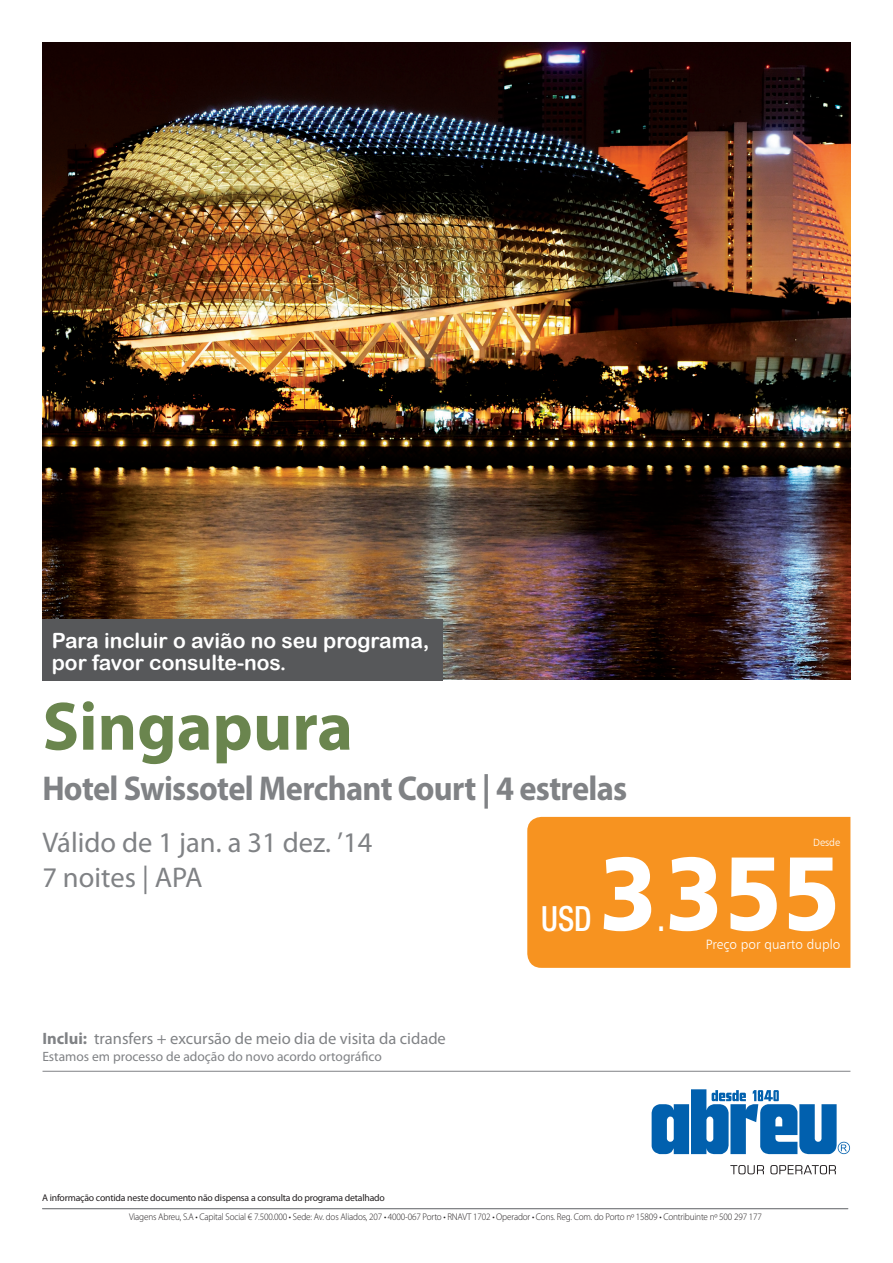
<style>
.page{position:relative;width:893px;height:1263px;background:#fff}
.page>*{position:absolute;margin:0;border:0;box-sizing:border-box;transform-origin:0 0}
.t1{font:105.3px "Humanist 777 BT Black B";color:#fff;scale:.9 1}
.t2{font:700 69px "Myriad Pro";color:#6a854e}
.t3{font:500 condensed 34.8px "Helvetica Neue";color:#fff;scale:.9 1}
.t4{font:700 34.5px "Myriad Pro";letter-spacing:-.02em;color:#808285;scale:.94 1}
.t5{font:28.5px/34.5px "Myriad Pro";color:#808285}
.t6{font:21px/21.8px "Arial Rounded MT Bold";color:#fff}
.t7{font:16.5px "Myriad Pro";color:#808285}
.t8{font:13.5px "Myriad Pro";color:#808285}
.t9{font:13.5px "Humanist 777 BT Light B";color:#fff}
.t10{font:10.5px "Humanist 777 BT Light B";color:#fff}
.t11{font:300 9.75px "Myriad Pro";letter-spacing:-.015em;color:#231f20;scale:.94 1}
.t12{font:9.75px "Myriad Pro";letter-spacing:-.02em;color:#231f20}
.s1{font-weight:700}
</style>
<div class="page">
<img style="left:43px;top:43px;width:807px;height:637px">
<hr style="left:43px;top:1071px;width:807px;height:1px;background:#808285">
<div style="left:527px;top:817px;width:323px;height:151px;background:#f79320"></div>
<div style="left:43px;top:619px;width:400px;height:61px;background:#57585a"></div>
<svg style="left:730px;top:1165px;width:106px;height:9px"></svg>
<svg style="left:652px;top:1089px;width:198px;height:65px"></svg>
<hr style="left:42px;top:1208px;width:806px;height:1px;background:#808285">
<h3 class="t6" style="left:52px;top:629px;width:379px">Para incluir o avião no seu programa, por favor consulte-nos.</h3>
<h2 class="t2" style="left:43px;top:681px;width:312px">Singapura</h2>
<h3 class="t4" style="left:42px;top:766px;width:624px">Hotel Swissotel Merchant Court | 4 estrelas</h3>
<h3 class="t5" style="left:42px;top:825px;width:332px">Válido de 1 jan. a 31 dez. ’14<br>7 noites | APA</h3>
<p class="t10" style="left:813px;top:836px;width:29px">Desde</p>
<h1 class="t1" style="left:599px;top:826px;width:269px">3355</h1>
<h3 class="t3" style="left:541px;top:897px;width:58px">USD</h3>
<h3 class="t3" style="left:658px;top:897px;width:10px">.</h3>
<h3 class="t7" style="left:42px;top:1028px;width:405px"><span class="s1">Inclui:</span> transfers + excursão de meio dia de visita da cidade</h3>
<h3 class="t8" style="left:42px;top:1048px;width:341px">Estamos em processo de adoção do novo acordo ortográfico</h3>
<h3 class="t9" style="left:706px;top:936px;width:136px">Preço por quarto duplo</h3>
<p class="t12" style="left:42px;top:1192px;width:344px">A informação contida neste documento não dispensa a consulta do programa detalhado</p>
<p class="t11" style="left:129px;top:1211px;width:675px">Viagens Abreu, S.A • Capital Social € 7.500.000 • Sede: Av. dos Aliados, 207 • 4000-067 Porto • RNAVT 1702 • Operador • Cons. Reg. Com. do Porto nº 15809 • Contribuinte nº 500 297 177</p>
</div>
